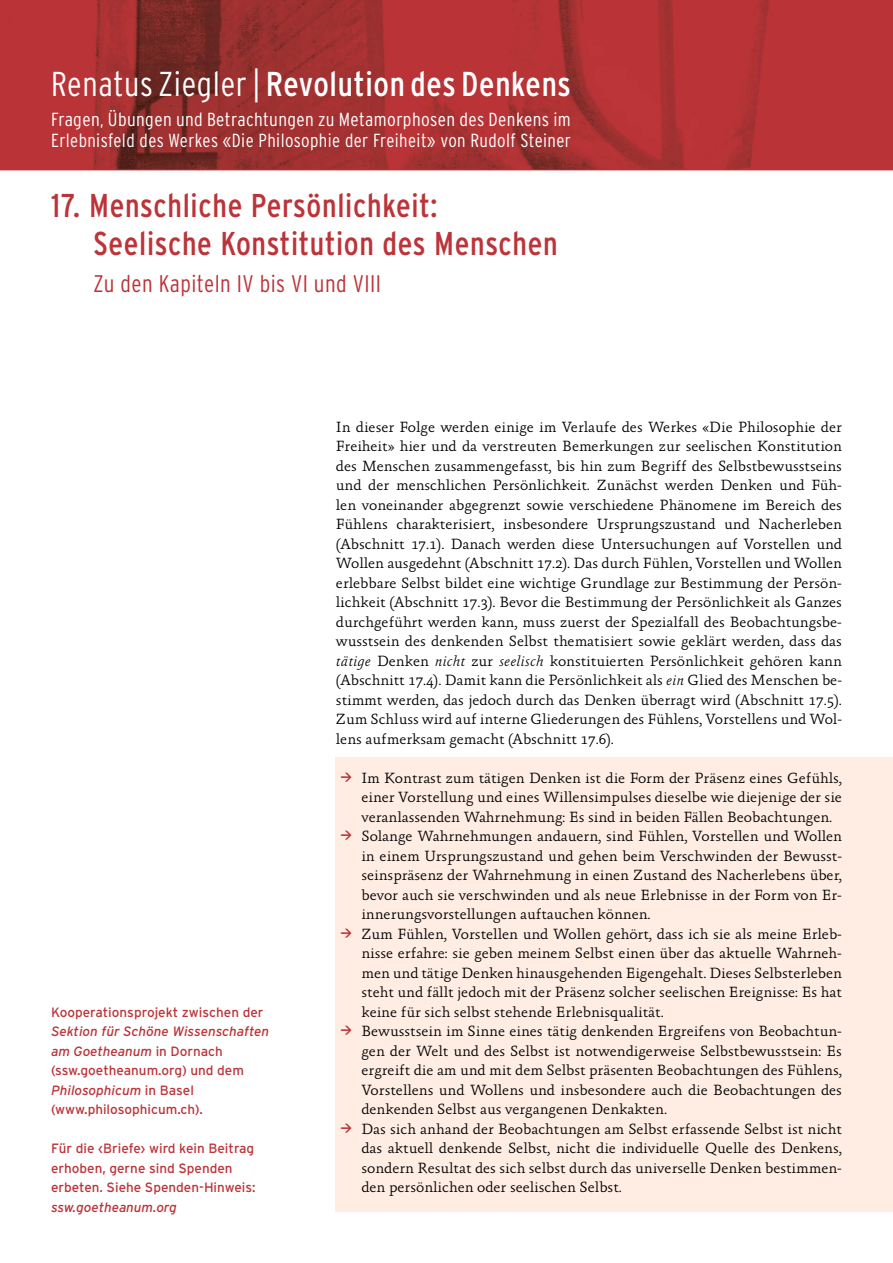
<style>
.page{position:relative;width:893px;height:1263px;background:#fff}
.page>*{position:absolute;margin:0;border:0;box-sizing:border-box;transform-origin:0 0}
.t1{font:34.5px "Interstate Condensed";letter-spacing:.02em;color:#fff}
.t2{font:33px/37.5px "Interstate Condensed";letter-spacing:.02em;color:#bb3439}
.t3{font:300 24px "Interstate Condensed";letter-spacing:.02em;color:#bb3439}
.t4{font:300 18.9px/21.1px "Interstate Condensed";letter-spacing:.02em;color:#fff}
.t5{font:300 15px/19.5px "Absara OT";color:#000;text-align:justify}
.t6{font:13.5px/19.5px "Interstate";color:#bb3439}
.t7{font:italic 13.5px "Interstate";color:#bb3439}
.s1{font-weight:300}
.s2{font-style:italic}
.s3{font-family:"Akko Pro";font-weight:400;font-size:19.5px;color:#bb3439}
</style>
<div class="page">
<svg style="left:0;top:0;width:893px;height:170px;background:#aa3133"></svg>
<div style="left:336px;top:757px;width:557px;height:84px;background:#ffede4"></div>
<div style="left:336px;top:816px;width:557px;height:123px;background:#ffede4"></div>
<div style="left:336px;top:913px;width:557px;height:123px;background:#ffede4"></div>
<div style="left:336px;top:1011px;width:557px;height:123px;background:#ffede4"></div>
<div style="left:336px;top:1108px;width:557px;height:104px;background:#ffede4"></div>
<h1 class="t1" style="left:51px;top:65px;width:521px"><span class="s1">Renatus Ziegler |</span> Revolution des Denkens</h1>
<p class="t4" style="left:51px;top:109px;width:521px">Fragen, Übungen und Betrachtungen zu Metamorphosen des Denkens im<br>Erlebnisfeld des Werkes «Die Philosophie der Freiheit» von Rudolf Steiner</p>
<h2 class="t2" style="left:94px;top:187px;width:466px;text-indent:-43px">17. Menschliche Persönlichkeit:<br>Seelische Konstitution des Menschen</h2>
<h3 class="t3" style="left:94px;top:270px;width:289px">Zu den Kapiteln IV bis VI und VIII</h3>
<p class="t6" style="left:51px;top:1002px;width:214px">Kooperationsprojekt zwischen der</p>
<p class="t6" style="left:51px;top:1022px;width:220px"><span class="s2">Sektion für Schöne Wissenschaften am Goetheanum</span> in Dornach (ssw.goetheanum.org) und dem<br><span class="s2">Philosophicum</span> in Basel (www.philosophicum.ch).</p>
<p class="t6" style="left:51px;top:1139px;width:206px">Für die ‹Briefe› wird kein Beitrag erhoben, gerne sind Spenden erbeten. Siehe Spenden-Hinweis:</p>
<p class="t7" style="left:51px;top:1199px;width:127px">ssw.goetheanum.org</p>
<p class="t5" style="left:336px;top:418px;width:508px">In dieser Folge werden einige im Verlaufe des Werkes «Die Philosophie der Freiheit» hier und da verstreuten Bemerkungen zur seelischen Konstitution des Menschen zusammengefasst, bis hin zum Begriff des Selbstbewusstseins und der menschlichen Persönlichkeit. Zunächst werden Denken und Füh&shy;len voneinander abgegrenzt sowie verschiedene Phänomene im Bereich des Fühlens charakterisiert, insbesondere Ursprungszustand und Nacherleben (Abschnitt 17.1). Danach werden diese Untersuchungen auf Vorstellen und Wollen ausgedehnt (Abschnitt 17.2). Das durch Fühlen, Vorstellen und Wollen erlebbare Selbst bildet eine wichtige Grundlage zur Bestimmung der Persön&shy;lichkeit (Abschnitt 17.3). Bevor die Bestimmung der Persönlichkeit als Ganzes durchgeführt werden kann, muss zuerst der Spezialfall des Beobachtungsbe&shy;wusstsein des denkenden Selbst thematisiert sowie geklärt werden, dass das <span class="s2">tätige</span> Denken <span class="s2">nicht</span> zur <span class="s2">seelisch</span> konstituierten Persönlichkeit gehören kann (Abschnitt 17.4). Damit kann die Persönlichkeit als <span class="s2">ein</span> Glied des Menschen be&shy;stimmt werden, das jedoch durch das Denken überragt wird (Abschnitt 17.5).<br>Zum Schluss wird auf interne Gliederungen des Fühlens, Vorstellens und Wol&shy;lens aufmerksam gemacht (Abschnitt 17.6).</p>
<p class="t5" style="left:361px;top:769px;width:482px;text-indent:-21px"><span class="s3">→</span> Im Kontrast zum tätigen Denken ist die Form der Präsenz eines Gefühls, einer Vorstellung und eines Willensimpulses dieselbe wie diejenige der sie veranlassenden Wahrnehmung: Es sind in beiden Fällen Beobachtungen.</p>
<p class="t5" style="left:361px;top:827px;width:482px;text-indent:-21px"><span class="s3">→</span> Solange Wahrnehmungen andauern, sind Fühlen, Vorstellen und Wollen in einem Ursprungszustand und gehen beim Verschwinden der Bewusst&shy;seinspräsenz der Wahrnehmung in einen Zustand des Nacherlebens über, bevor auch sie verschwinden und als neue Erlebnisse in der Form von Er&shy;innerungsvorstellungen auftauchen können.</p>
<p class="t5" style="left:361px;top:925px;width:482px;text-indent:-21px"><span class="s3">→</span> Zum Fühlen, Vorstellen und Wollen gehört, dass ich sie als meine Erleb&shy;nisse erfahre: sie geben meinem Selbst einen über das aktuelle Wahrneh&shy;men und tätige Denken hinausgehenden Eigengehalt. Dieses Selbsterleben steht und fällt jedoch mit der Präsenz solcher seelischen Ereignisse: Es hat keine für sich selbst stehende Erlebnisqualität.</p>
<p class="t5" style="left:361px;top:1022px;width:482px;text-indent:-21px"><span class="s3">→</span> Bewusstsein im Sinne eines tätig denkenden Ergreifens von Beobachtun&shy;gen der Welt und des Selbst ist notwendigerweise Selbstbewusstsein: Es ergreift die am und mit dem Selbst präsenten Beobachtungen des Fühlens, Vorstellens und Wollens und insbesondere auch die Beobachtungen des denkenden Selbst aus vergangenen Denkakten.</p>
<p class="t5" style="left:361px;top:1120px;width:482px;text-indent:-21px"><span class="s3">→</span> Das sich anhand der Beobachtungen am Selbst erfassende Selbst ist nicht das aktuell denkende Selbst, nicht die individuelle Quelle des Denkens, sondern Resultat des sich selbst durch das universelle Denken bestimmen&shy;den persönlichen oder seelischen Selbst.</p>
</div>
